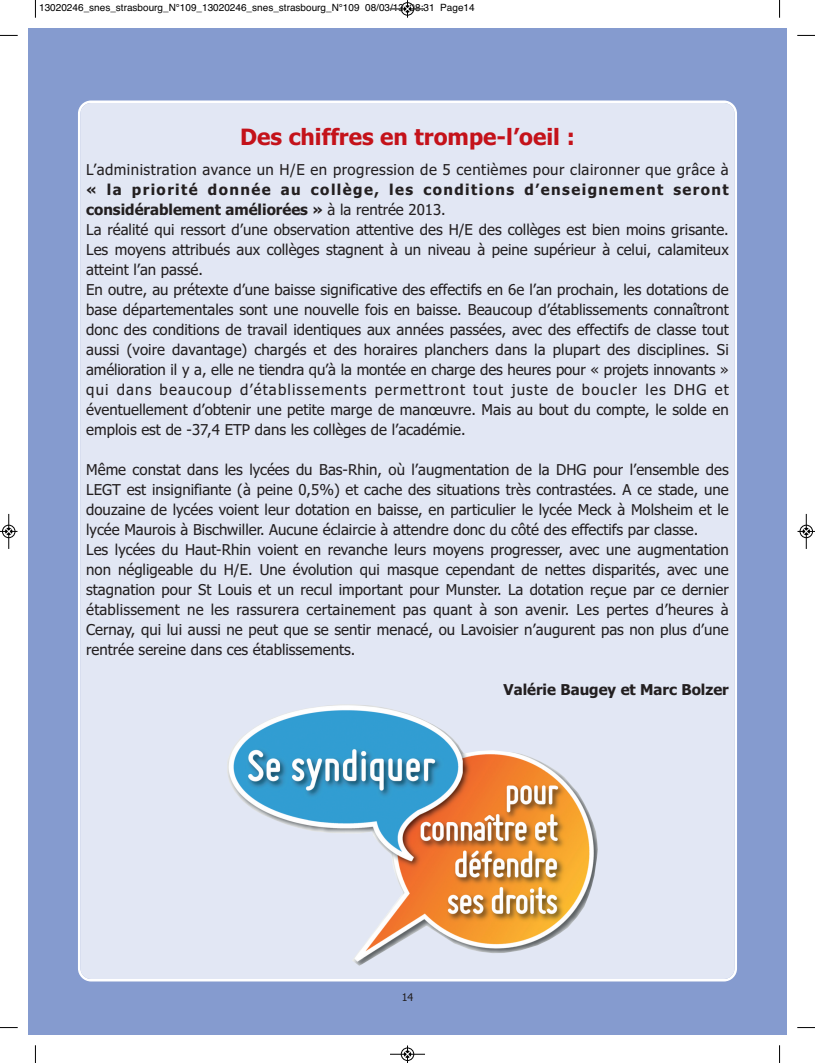
<style>
.page{position:relative;width:815px;height:1063px;background:#fff}
.page>*{position:absolute;margin:0;border:0;box-sizing:border-box;transform-origin:0 0}
.t1{font:700 22.5px "Tahoma";color:#c4121a}
.t2{font:15px/20px "Tahoma";color:#231f20}
.t3{font:15px "Tahoma";letter-spacing:.035em;color:#231f20}
.t4{font:700 15px "Tahoma";color:#231f20}
.t5{font:10.62px "Tahoma";color:#231f20}
.t6{font:10px "Helvetica";color:#000}
.s1{font-weight:700}
</style>
<div class="page">
<div style="left:28px;top:28px;width:759px;height:1007px;background:#859bcf"></div>
<div style="left:78px;top:101px;width:659px;height:880px;background:#e2e7f4"></div>
<img style="left:227px;top:704px;width:371px;height:262px">
<svg style="left:35px;top:0;width:1px;height:18px"></svg>
<svg style="left:0;top:35px;width:18px;height:1px"></svg>
<svg style="left:779px;top:0;width:1px;height:18px"></svg>
<svg style="left:797px;top:35px;width:18px;height:1px"></svg>
<svg style="left:35px;top:1045px;width:1px;height:18px"></svg>
<svg style="left:0;top:1027px;width:18px;height:1px"></svg>
<svg style="left:779px;top:1045px;width:1px;height:18px"></svg>
<svg style="left:797px;top:1027px;width:18px;height:1px"></svg>
<div style="left:401px;top:2px;width:13px;height:14px;border:1px solid #fff;border-radius:50%"></div>
<hr style="left:390px;top:9px;width:35px;height:1px;background:#000">
<div style="left:401px;top:3px;width:13px;height:12px;border:1px solid #000;border-radius:50%"></div>
<svg style="left:404px;top:0;width:7px;height:18px"></svg>
<hr style="left:390px;top:1054px;width:35px;height:1px;background:#000">
<div style="left:401px;top:1048px;width:13px;height:13px;border:1px solid #000;border-radius:50%"></div>
<svg style="left:404px;top:1045px;width:7px;height:18px"></svg>
<hr style="left:9px;top:514px;width:1px;height:35px;background:#000">
<div style="left:2px;top:525px;width:13px;height:13px;border:1px solid #000;border-radius:50%"></div>
<svg style="left:0;top:528px;width:18px;height:7px"></svg>
<hr style="left:806px;top:514px;width:1px;height:35px;background:#000">
<div style="left:800px;top:525px;width:13px;height:13px;border:1px solid #000;border-radius:50%"></div>
<svg style="left:798px;top:528px;width:17px;height:7px"></svg>
<p class="t6" style="left:39px;top:2px;width:437px">13020246_snes_strasbourg_N°109_13020246_snes_strasbourg_N°109 08/03/13 08:31 Page14</p>
<h1 class="t1" style="left:240px;top:129px;width:336px">Des chiffres en trompe-l’oeil :</h1>
<p class="t3" style="left:86px;top:161px;width:644px">L’administration avance un H/E en progression de 5 centièmes pour claironner que grâce à</p>
<p class="t2" style="left:86px;top:180px;width:644px"><span class="s1">« la priorité donnée au collège, les conditions d’enseignement seront considérablement améliorées »</span> à la rentrée 2013.<br>La réalité qui ressort d’une observation attentive des H/E des collèges est bien moins grisante.<br>Les moyens attribués aux collèges stagnent à un niveau à peine supérieur à celui, calamiteux atteint l’an passé.<br>En outre, au prétexte d’une baisse significative des effectifs en 6e l’an prochain, les dotations de base départementales sont une nouvelle fois en baisse. Beaucoup d’établissements connaîtront donc des conditions de travail identiques aux années passées, avec des effectifs de classe tout aussi (voire davantage) chargés et des horaires planchers dans la plupart des disciplines. Si amélioration il y a, elle ne tiendra qu’à la montée en charge des heures pour « projets innovants » qui dans beaucoup d’établissements permettront tout juste de boucler les DHG et éventuellement d’obtenir une petite marge de manœuvre. Mais au bout du compte, le solde en emplois est de -37,4 ETP dans les collèges de l’académie.</p>
<p class="t2" style="left:86px;top:460px;width:644px">Même constat dans les lycées du Bas-Rhin, où l’augmentation de la DHG pour l’ensemble des LEGT est insignifiante (à peine 0,5%) et cache des situations très contrastées. A ce stade, une douzaine de lycées voient leur dotation en baisse, en particulier le lycée Meck à Molsheim et le lycée Maurois à Bischwiller. Aucune éclaircie à attendre donc du côté des effectifs par classe.<br>Les lycées du Haut-Rhin voient en revanche leurs moyens progresser, avec une augmentation non négligeable du H/E. Une évolution qui masque cependant de nettes disparités, avec une stagnation pour St Louis et un recul important pour Munster. La dotation reçue par ce dernier établissement ne les rassurera certainement pas quant à son avenir. Les pertes d’heures à Cernay, qui lui aussi ne peut que se sentir menacé, ou Lavoisier n’augurent pas non plus d’une rentrée sereine dans ces établissements.</p>
<p class="t4" style="left:504px;top:684px;width:227px">Valérie Baugey et Marc Bolzer</p>
<p class="t5" style="left:402px;top:992px;width:13px">14</p>
</div>
